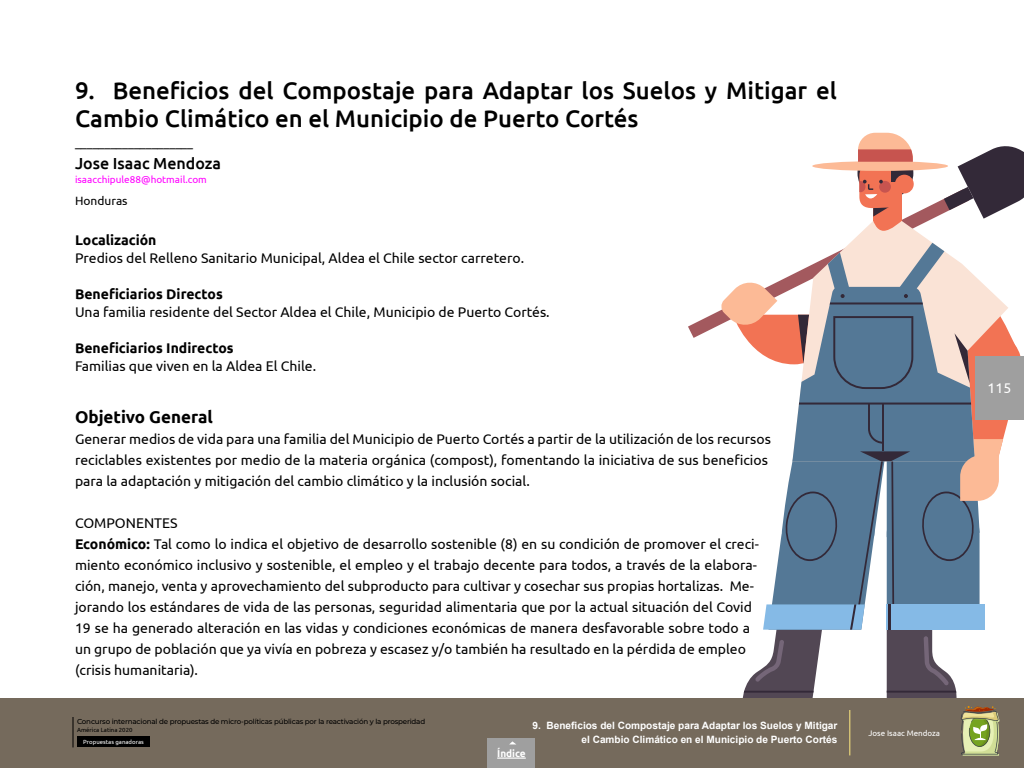
<style>
.page{position:relative;width:1024px;height:768px;background:#fff}
.page>*{position:absolute;margin:0;border:0;box-sizing:border-box;transform-origin:0 0}
.t1{font:500 24px/28px "Ubuntu";color:#000}
.t2{font:700 17px "Ubuntu";color:#000}
.t3{font:500 16px "Ubuntu";color:#000}
.t4{font:14px/21px "Ubuntu";color:#000}
.t5{font:700 14px "Ubuntu";color:#000}
.t6{font:14px "Ubuntu";color:#fff}
.t7{font:12px "Ubuntu";color:#000}
.t8{font:700 10.1px/14px "Arial";color:#fff;text-align:right}
.t9{font:10px "Ubuntu";color:#f0f}
.t10{font:700 10px "Ubuntu";color:#fff}
.t11{font:8px "Ubuntu";color:#fff}
.t12{font:500 7.1px "Montserrat";letter-spacing:-.025em;color:#000}
.t13{font:6px "Ubuntu";color:#fff}
.t14{font:6px "Ubuntu";color:#000}
.s1{font-weight:700}
</style>
<div class="page">
<svg style="left:688px;top:198px;width:256px;height:140px"></svg>
<svg style="left:944px;top:146px;width:80px;height:73px"></svg>
<svg style="left:792px;top:221px;width:152px;height:22px"></svg>
<div style="left:812px;top:161px;width:136px;height:10px;background:#fcba96;border-radius:50%"></div>
<svg style="left:858px;top:133px;width:55px;height:98px"></svg>
<svg style="left:720px;top:243px;width:301px;height:455px"></svg>
<div style="left:975px;top:356px;width:49px;height:64px;background:#9f9f9f"></div>
<div style="left:0;top:698px;width:1024px;height:70px;background:#756a5c"></div>
<hr style="left:849px;top:710px;width:1px;height:45px;background:#ffea7f">
<svg style="left:961px;top:706px;width:39px;height:49px;background:#aaaf73"></svg>
<div style="left:488px;top:738px;width:48px;height:30px;background:#9f9f9f"></div>
<svg style="left:497px;top:758px;width:29px;height:1px"></svg>
<div style="left:77px;top:736px;width:73px;height:11px;background:#000"></div>
<hr style="left:72px;top:717px;width:2px;height:30px;background:#000">
<h1 class="t1" style="left:75px;top:75px;width:764px">9. Beneficios del Compostaje para Adaptar los Suelos y Mitigar el<br>Cambio Climático en el Municipio de Puerto Cortés</h1>
<p class="t7" style="left:75px;top:135px;width:120px">____________________</p>
<p class="t3" style="left:75px;top:153px;width:148px">Jose Isaac Mendoza</p>
<p class="t9" style="left:75px;top:173px;width:133px">isaacchipule88@hotmail.com</p>
<p class="t7" style="left:75px;top:193px;width:54px">Honduras</p>
<p class="t5" style="left:75px;top:231px;width:83px">Localización</p>
<p class="t4" style="left:75px;top:247px;width:451px">Predios del Relleno Sanitario Municipal, Aldea el Chile sector carretero.</p>
<p class="t5" style="left:75px;top:285px;width:149px">Beneficiarios Directos</p>
<p class="t4" style="left:75px;top:301px;width:476px">Una familia residente del Sector Aldea el Chile, Municipio de Puerto Cortés.</p>
<p class="t5" style="left:75px;top:339px;width:160px">Beneficiarios Indirectos</p>
<p class="t4" style="left:75px;top:355px;width:243px">Familias que viven en la Aldea El Chile.</p>
<p class="t2" style="left:75px;top:407px;width:139px">Objetivo General</p>
<p class="t4" style="left:75px;top:428px;width:698px">Generar medios de vida para una familia del Municipio de Puerto Cortés a partir de la utilización de los recursos reciclables existentes por medio de la materia orgánica (compost), fomentando la iniciativa de sus beneficios para la adaptación y mitigación del cambio climático y la inclusión social.</p>
<p class="t4" style="left:75px;top:512px;width:686px">COMPONENTES<br><span class="s1">Económico:</span> Tal como lo indica el objetivo de desarrollo sostenible (8) en su condición de promover el creci&shy;miento económico inclusivo y sostenible, el empleo y el trabajo decente para todos, a través de la elabora&shy;ción, manejo, venta y aprovechamiento del subproducto para cultivar y cosechar sus propias hortalizas. Me&shy;jorando los estándares de vida de las personas, seguridad alimentaria que por la actual situación del Covid 19 se ha generado alteración en las vidas y condiciones económicas de manera desfavorable sobre todo a un grupo de población que ya vivía en pobreza y escasez y/o también ha resultado en la pérdida de empleo (crisis humanitaria).</p>
<p class="t12" style="left:77px;top:716px;width:350px">Concurso internacional de propuestas de micro-políticas públicas por la reactivación y la prosperidad</p>
<p class="t14" style="left:77px;top:726px;width:57px">América Latina 2020</p>
<p class="t13" style="left:83px;top:739px;width:62px">Propuestas ganadoras</p>
<p class="t8" style="left:533px;top:719px;width:306px">9. Beneficios del Compostaje para Adaptar los Suelos y Mitigar el Cambio Climático en el Municipio de Puerto Cortés</p>
<p class="t11" style="left:869px;top:728px;width:73px">Jose Isaac Mendoza</p>
<p class="t10" style="left:497px;top:747px;width:30px">Índice</p>
<p class="t6" style="left:988px;top:380px;width:25px">115</p>
</div>
